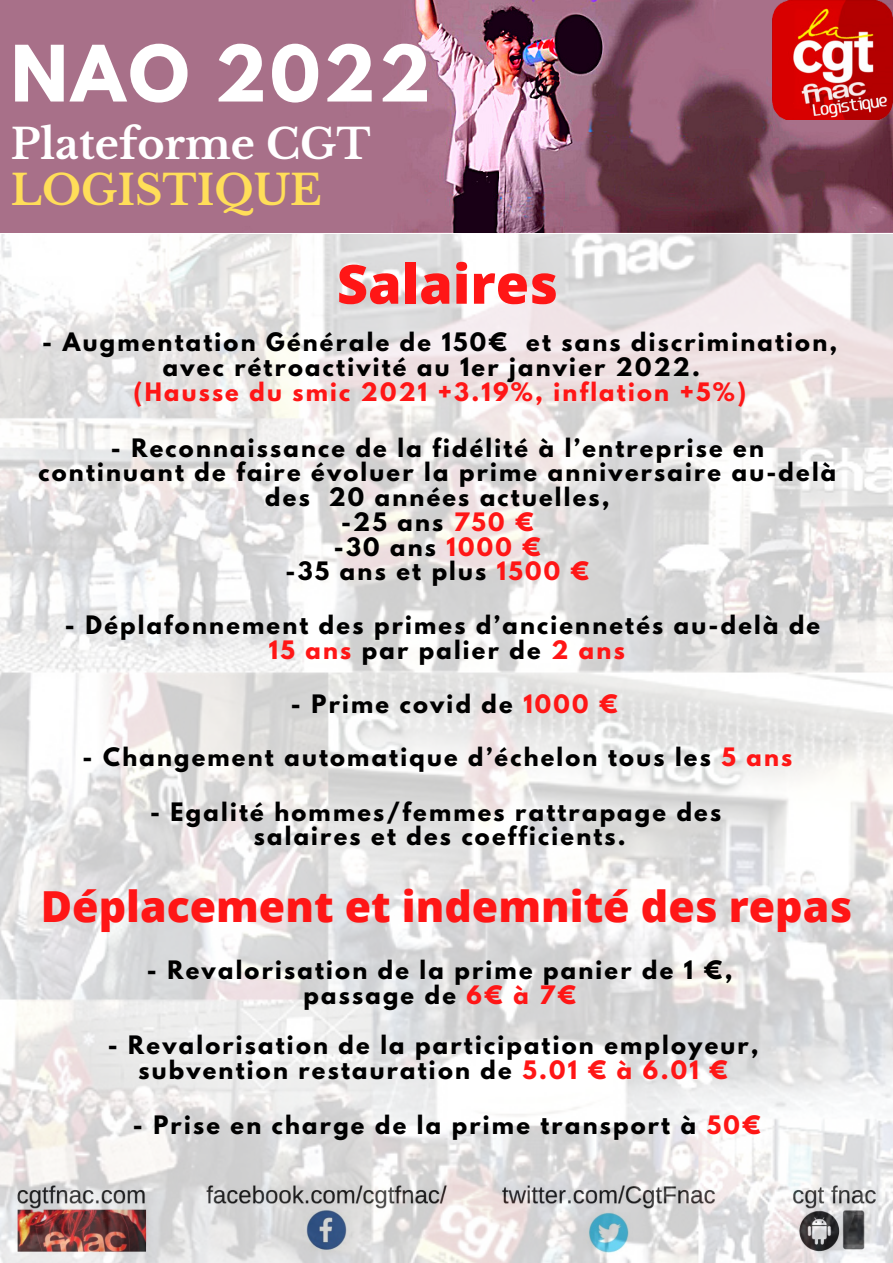
<style>
.page{position:relative;width:893px;height:1263px;background:#fff}
.page>*{position:absolute;margin:0;border:0;box-sizing:border-box;transform-origin:0 0}
.t1{font:700 68.85px "League Spartan";letter-spacing:.05em;color:#fff}
.t2{font:800 54px "Open Sans";color:#ff1616}
.t3{font:800 42.75px "Open Sans";color:#ff1616}
.t4{font:700 41.33px "Libre Baskerville";color:#fff}
.t5{font:700 41.33px "Libre Baskerville";color:#ffde59}
.t6{font:700 22.5px/24.8px "League Spartan";letter-spacing:.1em;color:#000;text-align:center}
.t7{font:700 22.5px "League Spartan";letter-spacing:.1em;color:#ff1616}
.s1{color:#ff1616}
</style>
<div class="page">
<img style="left:0;top:0;width:893px;height:232px">
<img style="left:0;top:235px;width:893px;height:1028px">
<img style="left:772px;top:0;width:121px;height:120px">
<p class="t1" style="left:11px;top:40px;width:421px">NAO 2022</p>
<p class="t4" style="left:11px;top:119px;width:361px">Plateforme CGT</p>
<p class="t5" style="left:11px;top:165px;width:312px">LOGISTIQUE</p>
<p class="t2" style="left:337px;top:246px;width:223px">Salaires</p>
<p class="t6" style="left:163px;top:333px;width:676px;text-align:left;text-indent:-121px">- Augmentation Générale de 150€ et sans discrimination, avec rétroactivité au 1er janvier 2022.</p>
<p class="t7" style="left:133px;top:381px;width:614px">(Hausse du smic 2021 +3.19%, inflation +5%)</p>
<p class="t6" style="left:39px;top:438px;width:799px">- Reconnaissance de la fidélité à l’entreprise en continuant de faire évoluer la prime anniversaire au-delà des 20 années actuelles,</p>
<p class="t6" style="left:341px;top:512px;width:194px">-25 ans <span class="s1">750 €</span></p>
<p class="t6" style="left:334px;top:537px;width:209px">-30 ans <span class="s1">1000 €</span></p>
<p class="t6" style="left:285px;top:562px;width:305px">-35 ans et plus <span class="s1">1500 €</span></p>
<p class="t6" style="left:65px;top:615px;width:756px">- Déplafonnement des primes d’anciennetés au-delà de</p>
<p class="t6" style="left:269px;top:640px;width:357px"><span class="s1">15 ans</span> par palier de <span class="s1">2 ans</span></p>
<p class="t6" style="left:291px;top:695px;width:328px">- Prime covid de <span class="s1">1000 €</span></p>
<p class="t6" style="left:83px;top:748px;width:711px">- Changement automatique d’échelon tous les <span class="s1">5 ans</span></p>
<p class="t6" style="left:150px;top:802px;width:572px">- Egalité hommes/femmes rattrapage des</p>
<p class="t6" style="left:254px;top:827px;width:373px">salaires et des coefficients.</p>
<p class="t3" style="left:41px;top:877px;width:812px">Déplacement et indemnité des repas</p>
<p class="t6" style="left:147px;top:961px;width:587px">- Revalorisation de la prime panier de 1 €, passage de <span class="s1">6€ à 7€</span></p>
<p class="t6" style="left:108px;top:1035px;width:652px">- Revalorisation de la participation employeur,</p>
<p class="t6" style="left:138px;top:1060px;width:591px">subvention restauration de <span class="s1">5.01 € à 6.01 €</span></p>
<p class="t6" style="left:133px;top:1115px;width:629px">- Prise en charge de la prime transport à <span class="s1">50€</span></p>
</div>
